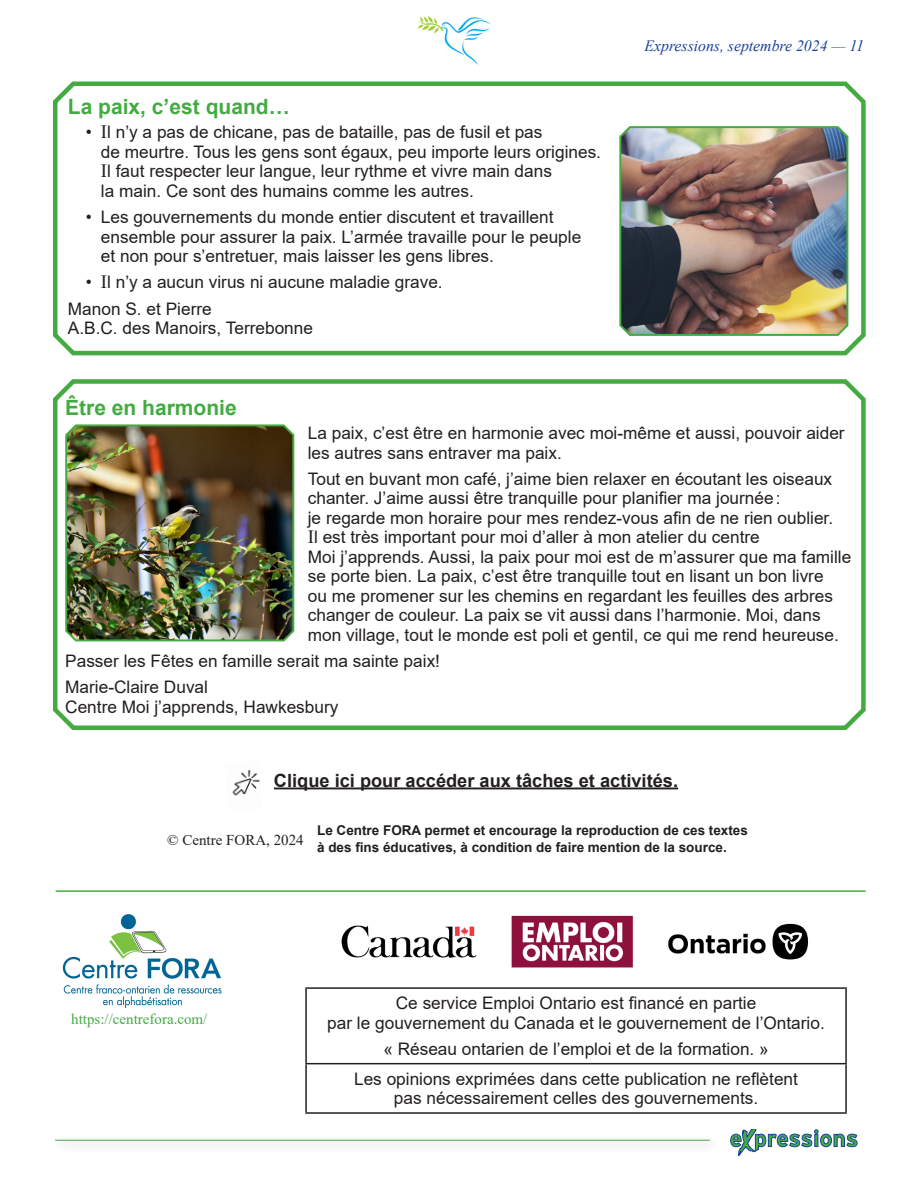
<style>
.page{position:relative;width:918px;height:1188px;background:#fff}
.page>*{position:absolute;margin:0;border:0;box-sizing:border-box;transform-origin:0 0}
.Titre_des_articles_orange{font:700 21px "Arial";color:#44aa42}
.body_text{font:700 18.15px "Arial";color:#231f20}
.Nom_du_centre_pas_ligne{font:17.25px/19.5px "Arial";color:#231f20}
.t1{font:italic 15.75px "Times New Roman";color:#1b4299}
.Nom_du_centre_pas_ligne-2{font:15px "Times New Roman";color:#44aa42}
.body_text-2{font:15px "Times New Roman";color:#231f20}
.Nom_du_centre_pas_ligne-3{font:700 13.5px/16.5px "Arial";color:#231f20}
.s1{font-family:"Times New Roman";font-size:18.75px}
</style>
<div class="page">
<div style="left:51px;top:1135px;width:670px;height:19px;background:#231f20;opacity:.6"></div>
<hr style="left:55px;top:1140px;width:655px;height:1px;background:#44aa42">
<img style="left:417px;top:15px;width:74px;height:50px">
<svg style="left:730px;top:1129px;width:127px;height:27px"></svg>
<svg style="left:53px;top:379px;width:813px;height:351px"></svg>
<svg style="left:53px;top:81px;width:813px;height:275px"></svg>
<hr style="left:274px;top:788px;width:404px;height:1px;background:#231f20">
<img style="left:232px;top:770px;width:28px;height:26px">
<img style="left:63px;top:915px;width:158px;height:92px">
<img style="left:341px;top:915px;width:468px;height:53px">
<hr style="left:305px;top:987px;width:542px;height:2px;background:#231f20">
<hr style="left:305px;top:989px;width:2px;height:74px;background:#231f20">
<hr style="left:845px;top:989px;width:2px;height:74px;background:#231f20">
<hr style="left:305px;top:1063px;width:542px;height:1px;background:#231f20">
<hr style="left:305px;top:1064px;width:2px;height:48px;background:#231f20">
<hr style="left:845px;top:1064px;width:2px;height:48px;background:#231f20">
<hr style="left:305px;top:1112px;width:542px;height:2px;background:#231f20">
<hr style="left:56px;top:890px;width:810px;height:2px;background:#44aa42">
<img style="left:618px;top:124px;width:231px;height:213px">
<img style="left:64px;top:423px;width:231px;height:219px">
<p class="Titre_des_articles_orange" style="left:68px;top:92px;width:223px">La paix, c’est quand…</p>
<p class="Nom_du_centre_pas_ligne" style="left:101px;top:122px;width:502px;text-indent:-15px">• <span class="s1">I</span>l n’y a pas de chicane, pas de bataille, pas de fusil et pas<br>de meurtre. Tous les gens sont égaux, peu importe leurs origines.<br><span class="s1">I</span>l faut respecter leur langue, leur rythme et vivre main dans<br>la main. Ce sont des humains comme les autres.</p>
<p class="Nom_du_centre_pas_ligne" style="left:101px;top:207px;width:482px;text-indent:-15px">• Les gouvernements du monde entier discutent et travaillent ensemble pour assurer la paix. L’armée travaille pour le peuple et non pour s’entretuer, mais laisser les gens libres.</p>
<p class="Nom_du_centre_pas_ligne" style="left:86px;top:272px;width:358px">• <span class="s1">I</span>l n’y a aucun virus ni aucune maladie grave.</p>
<p class="Nom_du_centre_pas_ligne" style="left:68px;top:299px;width:145px">Manon S. et Pierre</p>
<p class="Nom_du_centre_pas_ligne" style="left:68px;top:318px;width:247px">A.B.C. des Manoirs, Terrebonne</p>
<p class="Titre_des_articles_orange" style="left:65px;top:393px;width:173px">Être en harmonie</p>
<p class="t1" style="left:645px;top:35px;width:221px">Expressions, septembre 2024 — 11</p>
<p class="Nom_du_centre_pas_ligne" style="left:308px;top:423px;width:538px">La paix, c’est être en harmonie avec moi-même et aussi, pouvoir aider les autres sans entraver ma paix.</p>
<p class="Nom_du_centre_pas_ligne" style="left:308px;top:469px;width:545px">Tout en buvant mon café, j’aime bien relaxer en écoutant les oiseaux chanter. J’aime aussi être tranquille pour planifier ma journée:<br>je regarde mon horaire pour mes rendez-vous afin de ne rien oublier.<br><span class="s1">I</span>l est très important pour moi d’aller à mon atelier du centre<br>Moi j’apprends. Aussi, la paix pour moi est de m’assurer que ma famille se porte bien. La paix, c’est être tranquille tout en lisant un bon livre<br>ou me promener sur les chemins en regardant les feuilles des arbres changer de couleur. La paix se vit aussi dans l’harmonie. Moi, dans mon village, tout le monde est poli et gentil, ce qui me rend heureuse.</p>
<p class="Nom_du_centre_pas_ligne" style="left:65px;top:651px;width:376px">Passer les Fêtes en famille serait ma sainte paix!</p>
<p class="Nom_du_centre_pas_ligne" style="left:65px;top:677px;width:144px">Marie-Claire Duval</p>
<p class="Nom_du_centre_pas_ligne" style="left:65px;top:697px;width:275px">Centre Moi j’apprends, Hawkesbury</p>
<p class="body_text" style="left:274px;top:767px;width:406px">Clique ici pour accéder aux tâches et activités.</p>
<p class="body_text-2" style="left:167px;top:829px;width:138px">© Centre FORA, 2024</p>
<p class="Nom_du_centre_pas_ligne-3" style="left:317px;top:822px;width:432px">Le Centre FORA permet et encourage la reproduction de ces textes à des fins éducatives, à condition de faire mention de la source.</p>
<p class="Nom_du_centre_pas_ligne-2" style="left:71px;top:1008px;width:138px">https://centrefora.com/</p>
<p class="Nom_du_centre_pas_ligne" style="left:327px;top:993px;width:499px;text-align:center">Ce service Emploi Ontario est financé en partie<br>par le gouvernement du Canada et le gouvernement de l’Ontario.</p>
<p class="Nom_du_centre_pas_ligne" style="left:383px;top:1039px;width:387px">« Réseau ontarien de l’emploi et de la formation. »</p>
<p class="Nom_du_centre_pas_ligne" style="left:354px;top:1069px;width:445px;text-align:center">Les opinions exprimées dans cette publication ne reflètent pas nécessairement celles des gouvernements.</p>
</div>
